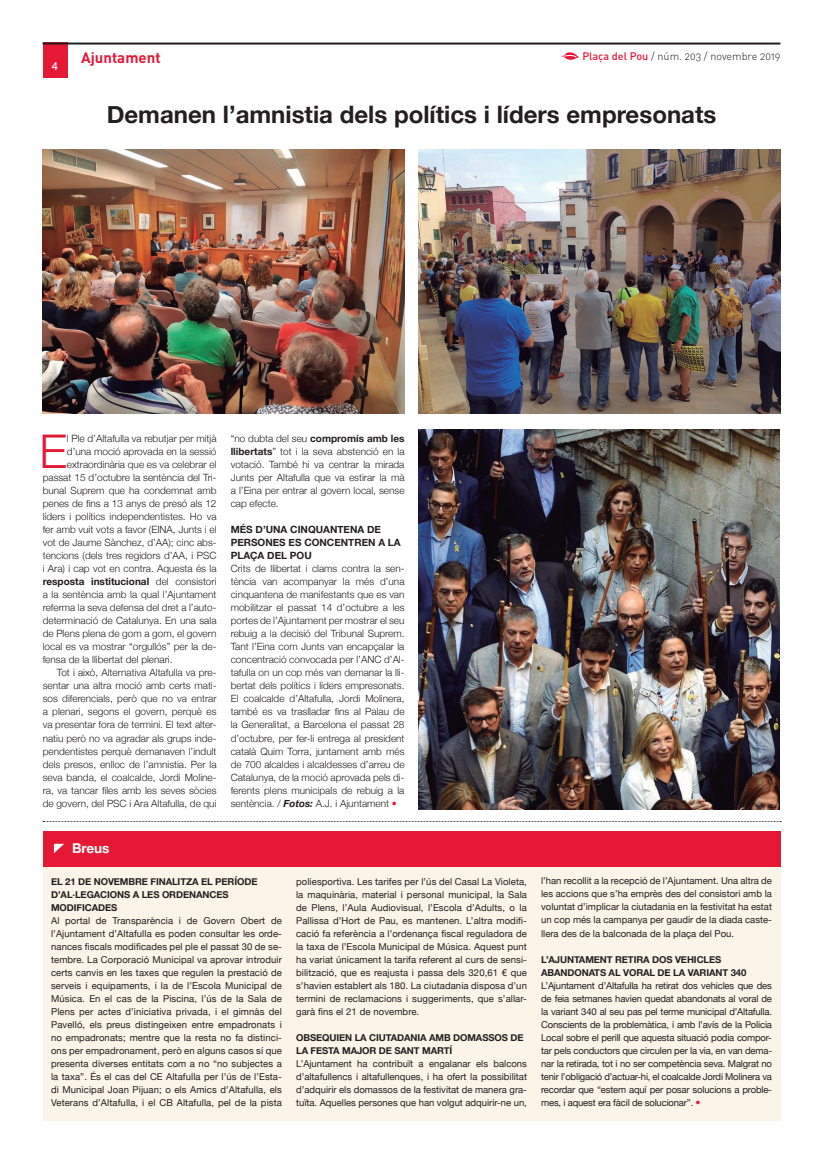
<style>
.page{position:relative;width:823px;height:1163px;background:#fff}
.page>*{position:absolute;margin:0;border:0;box-sizing:border-box;transform-origin:0 0}
.t1{font:300 46.4px "Helvetica Neue";color:#e51836}
.t2{font:700 24px "Helvetica Neue";color:#231f20}
.t3{font:700 15px "DIN";color:#e51836}
.t4{font:700 13.5px "Helvetica Neue";color:#fff}
.t5{font:500 11px "Helvetica Neue";color:#fff}
.t6{font:10.8px "DIN Light Alternate";color:#231f20}
.t7{font:300 10px/13px "Helvetica Neue";color:#231f20;text-align:justify}
.t8{font:700 10px/13px "Helvetica Neue";color:#231f20}
.t9{font:9.5px/13px "Helvetica Neue";color:#231f20;text-align:justify}
.t10{font:700 9.5px/13px "Helvetica Neue";letter-spacing:-.01em;color:#231f20}
.s1{font-family:"DIN";font-weight:500;color:#e51836}
.s2{font-weight:300}
.s3{font-weight:700}
.s4{font-weight:700;font-style:italic}
.s5{color:#e51836}
.s6{font-weight:300;font-size:10px;color:#e51836}
</style>
<div class="page">
<div style="left:43px;top:43px;width:24px;height:35px;background:#e51836"></div>
<svg style="left:561px;top:52px;width:18px;height:8px"></svg>
<hr style="left:43px;top:43px;width:737px;height:2px;background:#231f20">
<svg style="left:43px;top:821px;width:737px;height:1px"></svg>
<div style="left:43px;top:866px;width:737px;height:254px;background:#faf5e8"></div>
<div style="left:43px;top:831px;width:737px;height:35px;background:#e51836"></div>
<svg style="left:54px;top:843px;width:10px;height:10px"></svg>
<img style="left:42px;top:150px;width:362px;height:263px">
<img style="left:418px;top:429px;width:360px;height:380px">
<img style="left:418px;top:150px;width:362px;height:263px">
<p class="t5" style="left:52px;top:57px;width:8px">4</p>
<h3 class="t3" style="left:81px;top:47px;width:81px">Ajuntament</h3>
<p class="t6" style="left:582px;top:49px;width:199px"><span class="s1">Plaça del Pou</span> / núm. 203 / novembre 2019</p>
<h2 class="t2" style="left:107px;top:95px;width:610px">DEMANEN L’AMNISTIA DELS POLÍTICS I LÍDERS EMPRESONATS</h2>
<h1 class="t1" style="left:39px;top:414px;width:29px">E</h1>
<p class="t7" style="left:67px;top:431px;width:151px">l Ple d’Altafulla va rebutjar per mitjà</p>
<p class="t7" style="left:67px;top:444px;width:151px">d’una moció aprovada en la sessió</p>
<p class="t7" style="left:67px;top:457px;width:151px">extraordinària que es va celebrar el</p>
<p class="t7" style="left:43px;top:470px;width:175px">passat 15 d’octubre la sentència del Tri-</p>
<p class="t7" style="left:43px;top:483px;width:175px">bunal Suprem que ha condemnat amb</p>
<p class="t7" style="left:43px;top:496px;width:175px">penes de fins a 13 anys de presó als 12</p>
<p class="t7" style="left:43px;top:509px;width:175px">líders i polítics independentistes. Ho va</p>
<p class="t7" style="left:43px;top:522px;width:175px">fer amb vuit vots a favor (EINA, Junts i el</p>
<p class="t7" style="left:43px;top:535px;width:175px">vot de Jaume Sànchez, d’AA); cinc abs-</p>
<p class="t7" style="left:43px;top:548px;width:175px">tencions (dels tres regidors d’AA, i PSC</p>
<p class="t7" style="left:43px;top:561px;width:175px">i Ara) i cap vot en contra. Aquesta és la</p>
<p class="t8" style="left:43px;top:575px;width:175px">RESPOSTA INSTITUCIONAL <span class="s2">del consistori</span></p>
<p class="t7" style="left:43px;top:587px;width:175px">a la sentència amb la qual l’Ajuntament</p>
<p class="t7" style="left:43px;top:600px;width:175px">referma la seva defensa del dret a l’auto-</p>
<p class="t7" style="left:43px;top:613px;width:175px">determinació de Catalunya. En una sala</p>
<p class="t7" style="left:43px;top:626px;width:175px">de Plens plena de gom a gom, el govern</p>
<p class="t7" style="left:43px;top:639px;width:175px">local es va mostrar “orgullós” per la de-</p>
<p class="t7" style="left:43px;top:652px;width:131px">fensa de la llibertat del plenari.</p>
<p class="t7" style="left:57px;top:665px;width:161px">Tot i això, Alternativa Altafulla va pre-</p>
<p class="t7" style="left:43px;top:678px;width:175px">sentar una altra moció amb certs mati-</p>
<p class="t7" style="left:43px;top:691px;width:175px">sos diferencials, però que no va entrar</p>
<p class="t7" style="left:43px;top:704px;width:175px">a plenari, segons el govern, perquè es</p>
<p class="t7" style="left:43px;top:717px;width:175px">va presentar fora de termini. El text alter-</p>
<p class="t7" style="left:43px;top:730px;width:175px">natiu però no va agradar als grups inde-</p>
<p class="t7" style="left:43px;top:743px;width:175px">pendentistes perquè demanaven l’indult</p>
<p class="t7" style="left:43px;top:756px;width:175px">dels presos, enlloc de l’amnistia. Per la</p>
<p class="t7" style="left:43px;top:769px;width:175px">seva banda, el coalcalde, Jordi Moline-</p>
<p class="t7" style="left:43px;top:782px;width:175px">ra, va tancar files amb les seves sòcies</p>
<p class="t7" style="left:43px;top:795px;width:175px">de govern, del PSC i Ara Altafulla, de qui</p>
<h3 class="t4" style="left:72px;top:837px;width:39px">BREUS</h3>
<p class="t7" style="left:230px;top:431px;width:175px">“no dubta del seu <span class="s3">COMPROMÍS AMB LES LLIBERTATS</span>” tot i la seva abstenció en la votació. També hi va centrar la mirada Junts per Altafulla que va estirar la mà a l’Eina per entrar al govern local, sense cap efecte.</p>
<p class="t8" style="left:230px;top:523px;width:171px">MÉS D’UNA CINQUANTENA DE<br>PERSONES ES CONCENTREN A LA<br>PLAÇA DEL</p>
<p class="t8" style="left:290px;top:549px;width:15px">POU</p>
<p class="t7" style="left:230px;top:561px;width:175px">Crits de llibertat i clams contra la sen&shy;tència van acompanyar la més d’una cinquantena de manifestants que es van mobilitzar el passat 14 d’octubre a les portes de l’Ajuntament per mostrar el seu rebuig a la decisió del Tribunal Suprem.<br>Tant l’Eina com Junts van encapçalar la concentració convocada per l’ANC d’Al&shy;tafulla on un cop més van demanar la lli&shy;bertat dels polítics i líders empresonats.<br>El coalcalde d’Altafulla, Jordi Molinera, també es va traslladar fins al Palau de la Generalitat, a Barcelona el passat 28 d’octubre, per fer-li entrega al president català Quim Torra, juntament amb més de 700 alcaldes i alcaldesses d’arreu de Catalunya, de la moció aprovada pels di&shy;ferents plens municipals de rebuig a la sentència. / <span class="s4">Fotos:</span> A.J. i Ajuntament <span class="s5">•</span></p>
<p class="t10" style="left:51px;top:874px;width:190px;text-indent:84px">RE FINALITZA EL PERÍODE<br>D’AL·LEGACIONS A LES</p>
<p class="t10" style="left:51px;top:874px;width:58px">EL 21 DE NOVEMB</p>
<p class="t10" style="left:162px;top:887px;width:55px">ORDENANCES</p>
<p class="t10" style="left:51px;top:900px;width:9px">MOD</p>
<p class="t10" style="left:74px;top:900px;width:32px">IFICADES</p>
<p class="t9" style="left:51px;top:914px;width:232px">Al portal de Transparència i de Govern Obert de l’Ajuntament d’Altafulla es poden consultar les orde&shy;nances fiscals modificades pel ple el passat 30 de se&shy;tembre. La Corporació Municipal va aprovar introduir certs canvis en les taxes que regulen la prestació de serveis i equipaments, i la de l’Escola Municipal de Música. En el cas de la Piscina, l’ús de la Sala de Plens per actes d’iniciativa privada, i el gimnàs del Pavelló, els preus distingeixen entre empadronats i no empadronats; mentre que la resta no fa distinci&shy;ons per empadronament, però en alguns casos sí que presenta diverses entitats com a no “no subjectes a la taxa”. És el cas del CE Altafulla per l’ús de l’Esta&shy;di Municipal Joan Pijuan; o els Amics d’Altafulla, els Veterans d’Altafulla, i el CB Altafulla, pel de la pista</p>
<p class="t9" style="left:296px;top:875px;width:232px">poliesportiva. Les tarifes per l’ús del Casal La Violeta, la maquinària, material i personal municipal, la Sala de Plens, l’Aula Audiovisual, l’Escola d’Adults, o la Pallissa d’Hort de Pau, es mantenen. L’altra modifi&shy;cació fa referència a l’ordenança fiscal reguladora de la taxa de l’Escola Municipal de Música. Aquest punt ha variat únicament la tarifa referent al curs de sensi&shy;bilització, que es reajusta i passa dels 320,61 € que s’havien establert als 180. La ciutadania disposa d’un termini de reclamacions i suggeriments, que s’allar&shy;garà fins el 21 de novembre.</p>
<p class="t10" style="left:296px;top:1030px;width:15px">OBSE</p>
<p class="t10" style="left:322px;top:1030px;width:140px">QUIEN LA CIUTADANIA AMB DOM</p>
<p class="t10" style="left:475px;top:1030px;width:14px">ASSOS</p>
<p class="t10" style="left:510px;top:1030px;width:8px">DE</p>
<p class="t10" style="left:296px;top:1043px;width:157px">LA FESTA MAJO R DE SANT MARTÍ</p>
<p class="t9" style="left:296px;top:1057px;width:232px">L’Ajuntament ha contribuït a engalanar els balcons d’altafullencs i altafullenques, i ha ofert la possibilitat d’adquirir els domassos de la festivitat de manera gra&shy;tuïta. Aquelles persones que han volgut adquirir-ne un,</p>
<p class="t9" style="left:541px;top:875px;width:232px">l’han recollit a la recepció de l’Ajuntament. Una altra de les accions que s’ha emprès des del consistori amb la voluntat d’implicar la ciutadania en la festivitat ha estat un cop més la campanya per gaudir de la diada caste&shy;llera des de la balconada de la plaça del Pou.</p>
<p class="t10" style="left:541px;top:952px;width:15px">L’AJU</p>
<p class="t10" style="left:566px;top:952px;width:93px">NTAMENT RETIRA DOS</p>
<p class="t10" style="left:541px;top:952px;width:207px;text-indent:134px">VEHICLES<br>ABANDO NATS AL VO RAL DE LA VARIANT 340</p>
<p class="t9" style="left:541px;top:979px;width:232px">L’Ajuntament d’Altafulla ha retirat dos vehicles que des de feia setmanes havien quedat abandonats al voral de la variant 340 al seu pas pel terme municipal d’Altafulla.<br>Conscients de la problemàtica, i amb l’avís de la Policia Local sobre el perill que aquesta situació podia compor&shy;tar pels conductors que circulen per la via, en van dema&shy;nar la retirada, tot i no ser competència seva. Malgrat no tenir l’obligació d’actuar-hi, el coalcalde Jordi Molinera va recordar que “estem aquí per posar solucions a proble&shy;mes, i aquest era fàcil de solucionar”. <span class="s6">•</span></p>
</div>
